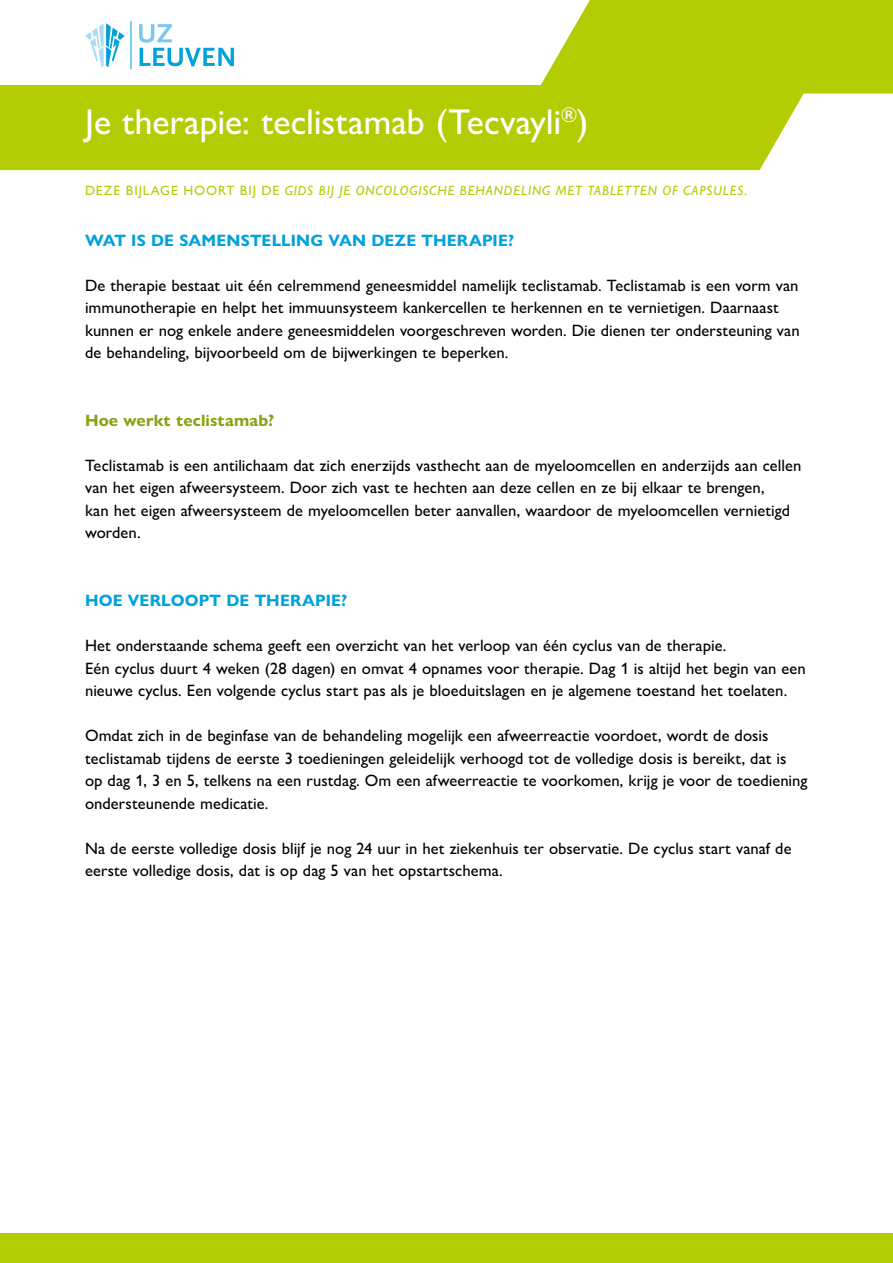
<style>
.page{position:relative;width:893px;height:1263px;background:#fff}
.page>*{position:absolute;margin:0;border:0;box-sizing:border-box;transform-origin:0 0}
.t1{font:500 36px "Gill Sans Nova";color:#fff}
.t2{font:500 16.5px/22.5px "Gill Sans Nova";letter-spacing:.005em;color:#000}
.t3{font:700 16.5px "Gill Sans Nova";letter-spacing:.01em;color:#00a2dc}
.t4{font:700 16.5px "Gill Sans Nova";letter-spacing:.01em;color:#86a315}
.t5{font:italic 500 13.5px "Gill Sans Nova";letter-spacing:.06em;color:#b4cc04}
.s1{font-style:normal}
</style>
<div class="page">
<div style="left:0;top:85px;width:804px;height:85px;background:#b4cc04"></div>
<svg style="left:536px;top:0;width:357px;height:94px;background:#b9cf16"></svg>
<div style="left:0;top:1233px;width:893px;height:30px;background:#b4cc04"></div>
<hr style="left:130px;top:21px;width:1px;height:48px;background:#00a2dc">
<svg style="left:139px;top:24px;width:95px;height:42px"></svg>
<svg style="left:85px;top:23px;width:40px;height:44px"></svg>
<h1 class="t1" style="left:85px;top:99px;width:505px">Je therapie: teclistamab (Tecvayli<sup>®</sup>)</h1>
<p class="t5" style="left:85px;top:182px;width:664px"><span class="s1">DEZE BIJLAGE HOORT BIJ DE</span> GIDS BIJ JE ONCOLOGISCHE BEHANDELING MET TABLETTEN OF CAPSULES.</p>
<p class="t3" style="left:85px;top:230px;width:431px">WAT IS DE SAMENSTELLING VAN DEZE THERAPIE?</p>
<p class="t2" style="left:85px;top:274px;width:716px">De therapie bestaat uit één celremmend geneesmiddel namelijk teclistamab. Teclistamab is een vorm van immunotherapie en helpt het immuunsysteem kankercellen te herkennen en te vernietigen. Daarnaast kunnen er nog enkele andere geneesmiddelen voorgeschreven worden. Die dienen ter ondersteuning van de behandeling, bijvoorbeeld om de bijwerkingen te beperken.</p>
<p class="t4" style="left:85px;top:410px;width:191px">Hoe werkt teclistamab?</p>
<p class="t2" style="left:85px;top:454px;width:718px">Teclistamab is een antilichaam dat zich enerzijds vasthecht aan de myeloomcellen en anderzijds aan cellen van het eigen afweersysteem. Door zich vast te hechten aan deze cellen en ze bij elkaar te brengen,<br>kan het eigen afweersysteem de myeloomcellen beter aanvallen, waardoor de myeloomcellen vernietigd worden.</p>
<p class="t3" style="left:85px;top:590px;width:264px">HOE VERLOOPT DE THERAPIE?</p>
<p class="t2" style="left:85px;top:634px;width:722px">Het onderstaande schema geeft een overzicht van het verloop van één cyclus van de therapie.<br>Eén cyclus duurt 4 weken (28 dagen) en omvat 4 opnames voor therapie. Dag 1 is altijd het begin van een nieuwe cyclus. Een volgende cyclus start pas als je bloeduitslagen en je algemene toestand het toelaten.</p>
<p class="t2" style="left:85px;top:724px;width:724px">Omdat zich in de beginfase van de behandeling mogelijk een afweerreactie voordoet, wordt de dosis teclistamab tijdens de eerste 3 toedieningen geleidelijk verhoogd tot de volledige dosis is bereikt, dat is op dag 1, 3 en 5, telkens na een rustdag. Om een afweerreactie te voorkomen, krijg je voor de toediening ondersteunende medicatie.</p>
<p class="t2" style="left:85px;top:836px;width:708px">Na de eerste volledige dosis blijf je nog 24 uur in het ziekenhuis ter observatie. De cyclus start vanaf de eerste volledige dosis, dat is op dag 5 van het opstartschema.</p>
</div>
